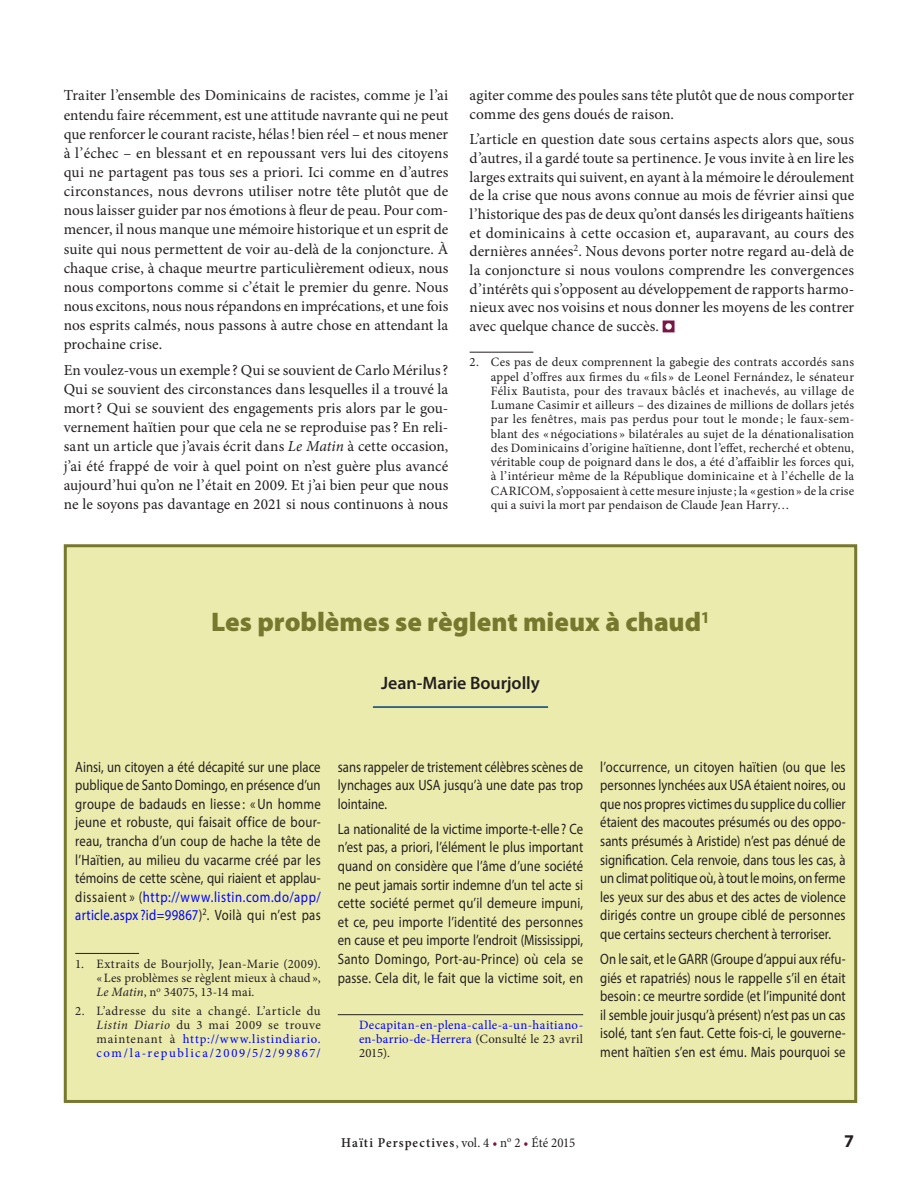
<style>
.page{position:relative;width:918px;height:1188px;background:#fff}
.page>*{position:absolute;margin:0;border:0;box-sizing:border-box;transform-origin:0 0}
._71_encadré_Ti{font:900 27px "Myriad Pro";color:#76782d}
.B_3_nom_auteur{font:600 18px "Myriad Pro";letter-spacing:-.005em;color:#231f20}
.t1{font:700 18px "Myriad Pro";color:#231f20}
._01_tx{font:15.3px/19.2px "Minion Pro";color:#231f20;text-align:justify}
._75_TX_encadré{font:15px/18.6px "Myriad Pro";letter-spacing:.01em;color:#231f20;text-align:justify;scale:.85 1}
.t2{font:600 13.5px "Minion Pro";letter-spacing:.085em;color:#231f20;scale:.95 1}
._31_note{font:12.75px/14.2px "Minion Pro";letter-spacing:.025em;color:#231f20;text-align:justify}
.t3{font:12.75px/14.2px "Minion Pro";letter-spacing:.02em;color:#00f;text-align:justify}
.s1{font-style:italic}
.s2{color:#00f}
.s3{color:#231f20}
.s4{font-weight:400}
.s5{font-weight:400;color:#7b1545}
</style>
<div class="page">
<svg style="left:663px;top:321px;width:12px;height:11px"></svg>
<hr style="left:470px;top:352px;width:63px;height:1px;background:#231f20">
<div style="left:65px;top:546px;width:791px;height:555px;background:#ebebae"></div>
<hr style="left:373px;top:706px;width:175px;height:2px;background:#004279">
<hr style="left:75px;top:953px;width:64px;height:1px;background:#231f20">
<hr style="left:338px;top:1014px;width:245px;height:1px;background:#231f20">
<div style="left:64px;top:544px;width:793px;height:559px;border:3px solid #76782d"></div>
<p class="_01_tx" style="left:64px;top:86px;width:386px">Traiter l’ensemble des Dominicains de racistes, comme je l’ai entendu faire récemment, est une attitude navrante qui ne peut que renforcer le courant raciste, hélas! bien réel – et nous mener à l’échec – en blessant et en repoussant vers lui des citoyens qui ne partagent pas tous ses a priori. Ici comme en d’autres circonstances, nous devrons utiliser notre tête plutôt que de nous laisser guider par nos émotions à fleur de peau. Pour com&shy;mencer, il nous manque une mémoire historique et un esprit de suite qui nous permettent de voir au-delà de la conjoncture. À chaque crise, à chaque meurtre particulièrement odieux, nous nous comportons comme si c’était le premier du genre. Nous nous excitons, nous nous répandons en imprécations, et une fois nos esprits calmés, nous passons à autre chose en attendant la prochaine crise.</p>
<p class="_01_tx" style="left:64px;top:360px;width:386px">En voulez-vous un exemple ? Qui se souvient de Carlo Mérilus?<br>Qui se souvient des circonstances dans lesquelles il a trouvé la mort? Qui se souvient des engagements pris alors par le gou&shy;vernement haïtien pour que cela ne se reproduise pas? En reli&shy;sant un article que j’avais écrit dans <span class="s1">Le Matin</span> à cette occasion, j’ai été frappé de voir à quel point on n’est guère plus avancé aujourd’hui qu’on ne l’était en 2009. Et j’ai bien peur que nous ne le soyons pas davantage en 2021 si nous continuons à nous</p>
<p class="_01_tx" style="left:470px;top:86px;width:386px;line-height:18.8px">agiter comme des poules sans tête plutôt que de nous comporter comme des gens doués de raison.</p>
<p class="_01_tx" style="left:470px;top:130px;width:386px;line-height:18.6px">L’article en question date sous certains aspects alors que, sous d’autres, il a gardé toute sa pertinence. Je vous invite à en lire les larges extraits qui suivent, en ayant à la mémoire le déroulement de la crise que nous avons connue au mois de février ainsi que l’historique des pas de deux qu’ont dansés les dirigeants haïtiens et dominicains à cette occasion et, auparavant, au cours des dernières années<sup>2</sup>. Nous devons porter notre regard au-delà de la conjoncture si nous voulons comprendre les convergences d’intérêts qui s’opposent au développement de rapports harmo&shy;nieux avec nos voisins et nous donner les moyens de les contrer avec quelque chance de succès.</p>
<p class="_31_note" style="left:491px;top:355px;width:365px;text-indent:-21px">2. Ces pas de deux comprennent la gabegie des contrats accordés sans appel d’offres aux firmes du « fils » de Leonel Fernández, le sénateur Félix Bautista, pour des travaux bâclés et inachevés, au village de Lumane Casimir et ailleurs – des dizaines de millions de dollars jetés par les fenêtres, mais pas perdus pour tout le monde ; le faux-sem&shy;blant des « négociations » bilatérales au sujet de la dénationalisation des Dominicains d’origine haïtienne, dont l’effet, recherché et obtenu, véritable coup de poignard dans le dos, a été d’affaiblir les forces qui, à l’intérieur même de la République dominicaine et à l’échelle de la CARICOM, s’opposaient à cette mesure injuste ; la « gestion» de la crise qui a suivi la mort par pendaison de Claude Jean Harry…</p>
<p class="_71_encadré_Ti" style="left:211px;top:607px;width:500px">Les problèmes se règlent mieux à chaud<sup>1</sup></p>
<p class="B_3_nom_auteur" style="left:381px;top:672px;width:160px">Jean-Marie Bourjolly</p>
<p class="_75_TX_encadré" style="left:75px;top:757px;width:290px">Ainsi, un citoyen a été décapité sur une place publique de Santo Domingo, en présence d’un groupe de badauds en liesse : « Un homme jeune et robuste, qui faisait office de bour&shy;reau, trancha d’un coup de hache la tête de l’Haïtien, au milieu du vacarme créé par les témoins de cette scène, qui riaient et applau&shy;dissaient » (<span class="s2">http://www.listin.com.do/app/ article.aspx ?id=99867</span>)<sup>2</sup>. Voilà qui n’est pas</p>
<p class="_31_note" style="left:97px;top:957px;width:226px;text-indent:-21px">1. Extraits de Bourjolly, Jean-Marie (2009). «Les problèmes se règlent mieux à chaud», <span class="s1">Le Matin</span>, n<sup>o</sup> 34075, 13-14 mai.</p>
<p class="_31_note" style="left:97px;top:1004px;width:226px;text-indent:-21px">2. L’adresse du site a changé. L’article du <span class="s1">Listin Diario</span> du 3 mai 2009 se trouve maintenant à <span class="s2">http://www.listindiario. com/la-republica/2009/5/2/99867/</span></p>
<p class="_75_TX_encadré" style="left:338px;top:757px;width:290px">sans rappeler de tristement célèbres scènes de lynchages aux USA jusqu’à une date pas trop lointaine.</p>
<p class="_75_TX_encadré" style="left:338px;top:819px;width:290px">La nationalité de la victime importe-t-elle ? Ce n’est pas, a priori, l’élément le plus important quand on considère que l’âme d’une société ne peut jamais sortir indemne d’un tel acte si cette société permet qu’il demeure impuni, et ce, peu importe l’identité des personnes en cause et peu importe l’endroit (Mississippi, Santo Domingo, Port-au-Prince) où cela se passe. Cela dit, le fait que la victime soit, en</p>
<p class="t3" style="left:359px;top:1018px;width:226px">Decapitan-en-plena-calle-a-un-haitiano&shy;en-barrio-de-Herrera <span class="s3">(Consulté le 23 avril 2015).</span></p>
<p class="_75_TX_encadré" style="left:600px;top:757px;width:290px">l’occurrence, un citoyen haïtien (ou que les personnes lynchées aux USA étaient noires, ou que nos propres victimes du supplice du collier étaient des macoutes présumés ou des oppo&shy;sants présumés à Aristide) n’est pas dénué de signification. Cela renvoie, dans tous les cas, à un climat politique où, à tout le moins, on ferme les yeux sur des abus et des actes de violence dirigés contre un groupe ciblé de personnes que certains secteurs cherchent à terroriser.</p>
<p class="_75_TX_encadré" style="left:600px;top:949px;width:290px">On le sait, et le GARR (Groupe d’appui aux réfu&shy;giés et rapatriés) nous le rappelle s’il en était besoin: ce meurtre sordide (et l’impunité dont il semble jouir jusqu’à présent) n’est pas un cas isolé, tant s’en faut. Cette fois-ci, le gouverne&shy;ment haïtien s’en est ému. Mais pourquoi se</p>
<p class="t2" style="left:341px;top:1133px;width:248px">Haïti Perspectives<span class="s4">, vol. 4</span> <span class="s5">•</span> <span class="s4">n</span><sup>o</sup> <span class="s4">2</span> <span class="s5">•</span> <span class="s4">Été 2015</span></p>
<p class="t1" style="left:844px;top:1130px;width:11px">7</p>
</div>
